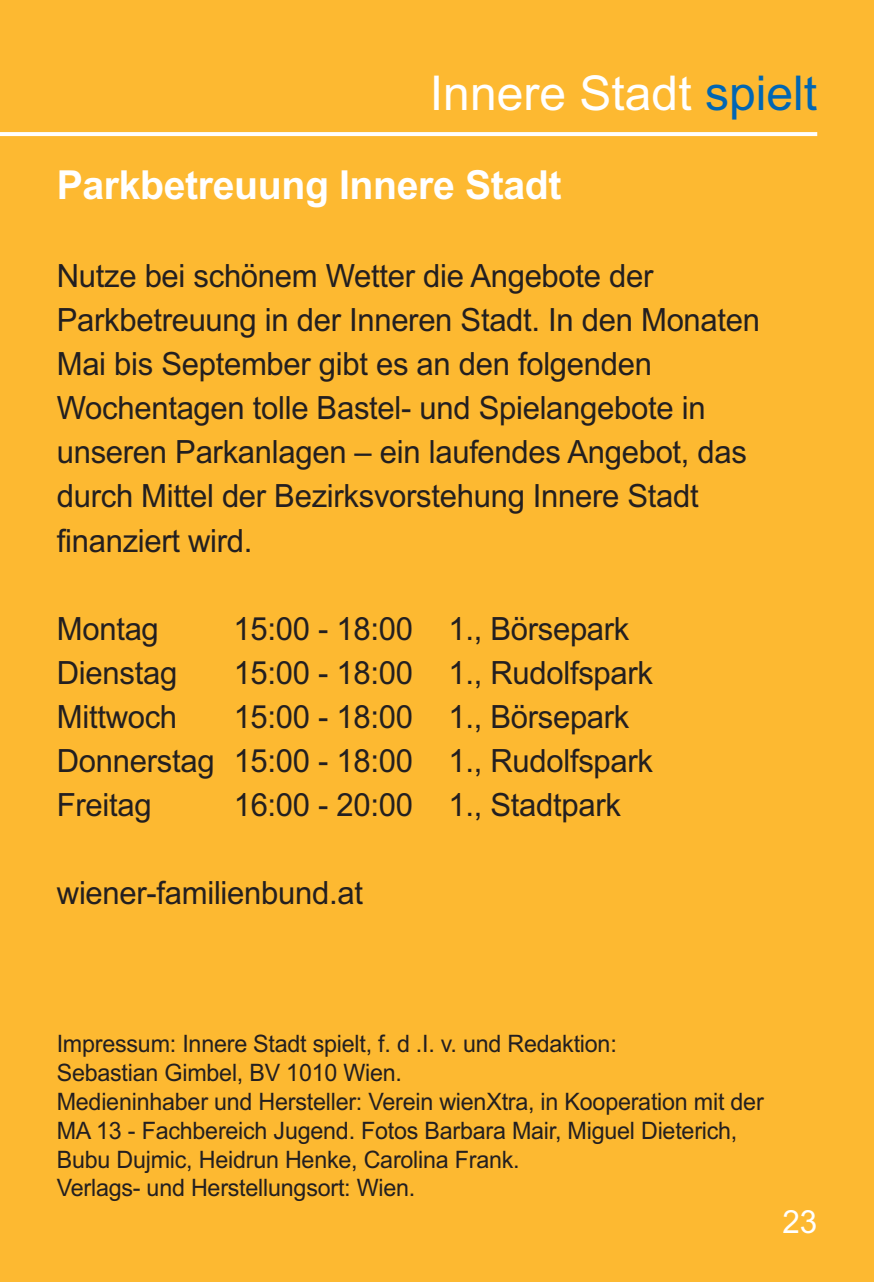
<style>
.page{position:relative;width:874px;height:1282px;background:#fff}
.page>*{position:absolute;margin:0;border:0;box-sizing:border-box;transform-origin:0 0}
.t1{font:48px "Arial";color:#fff}
.t2{font:700 40px "Arial";letter-spacing:-.01em;color:#fff}
.t3{font:32px/44px "Arial";letter-spacing:-.01em;color:#231f20}
.t4{font:32px "Arial";color:#fff}
.t5{font:24px/28.8px "Arial";letter-spacing:-.01em;color:#231f20}
.s1{color:#0166b3}
</style>
<div class="page">
<div style="left:0;top:0;width:873px;height:1281px;background:#fdb931"></div>
<svg style="left:0;top:132px;width:816px;height:4px;background:#fefdfb"></svg>
<h1 class="t1" style="left:429px;top:65px;width:388px">Innere Stadt <span class="s1">spielt</span></h1>
<p class="t2" style="left:57px;top:162px;width:506px">Parkbetreuung Innere Stadt</p>
<p class="t3" style="left:57px;top:254px;width:704px">Nutze bei schönem Wetter die Angebote der Parkbetreuung in der Inneren Stadt. In den Monaten Mai bis September gibt es an den folgenden Wochentagen tolle Bastel- und Spielangebote in unseren Parkanlagen – ein laufendes Angebot, das durch Mittel der Bezirksvorstehung Innere Stadt finanziert wird.</p>
<p class="t3" style="left:57px;top:606px;width:103px">Montag</p>
<p class="t3" style="left:233px;top:606px;width:397px">15:00 - 18:00 1., Börsepark</p>
<p class="t3" style="left:57px;top:650px;width:122px">Dienstag</p>
<p class="t3" style="left:233px;top:650px;width:420px">15:00 - 18:00 1., Rudolfspark</p>
<p class="t3" style="left:57px;top:694px;width:122px">Mittwoch</p>
<p class="t3" style="left:57px;top:694px;width:597px;text-indent:177px">15:00 - 18:00 1., Börsepark<br>Donnerstag 15:00 - 18:00 1., Rudolfspark<br>Freitag</p>
<p class="t3" style="left:233px;top:782px;width:388px">16:00 - 20:00 1., Stadtpark</p>
<p class="t3" style="left:57px;top:870px;width:307px">wiener-familienbund.at</p>
<p class="t5" style="left:57px;top:1029px;width:708px">Impressum: Innere Stadt spielt, f. d .I. v. und Redaktion:<br>Sebastian Gimbel, BV 1010 Wien.<br>Medieninhaber und Hersteller: Verein wienXtra, in Kooperation mit der MA 13 - Fachbereich Jugend. Fotos Barbara Mair, Miguel Dieterich, Bubu Dujmic, Heidrun Henke, Carolina Frank.<br>Verlags- und Herstellungsort: Wien.</p>
<p class="t4" style="left:782px;top:1202px;width:36px">23</p>
</div>
